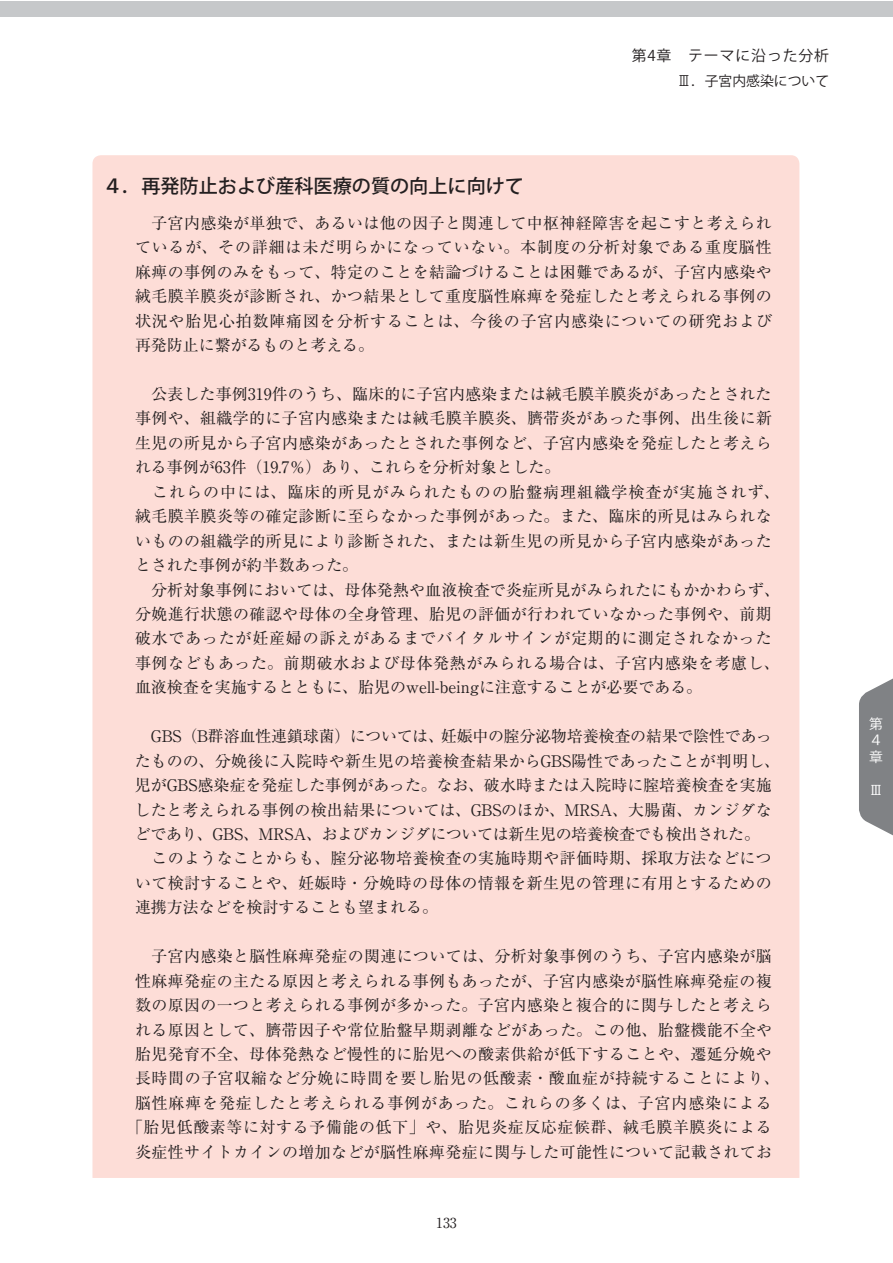
<style>
.page{position:relative;width:893px;height:1263px;background:#fff}
.page>*{position:absolute;margin:0;border:0;box-sizing:border-box;transform-origin:0 0}
.t1{font:19.2px "Koz Go Pro Medium 90 msp RKSJ H";color:#231f20}
.t2{font:15.9px/24.5px "Ryumin Pro Regular 90 msp RKSJ H";letter-spacing:.025em;color:#231f20;text-align:justify}
.t3{font:15.9px/24.5px "Ryumin Pro Regular 90 msp RKSJ H";letter-spacing:.005em;color:#231f20}
.t4{font:14.85px "Koz Go Pro Regular 90 msp RKSJ V";letter-spacing:.06em;color:#231f20}
.t5{font:13.8px "Koz Go Pro Regular 90 msp RKSJ V";color:#231f20}
.t6{font:13.8px "Ryumin Pro Regular 90 msp RKSJ H";color:#231f20}
.t7{font:13.8px/16.6px "Koz Go Pro Regular 90 msp RKSJ V";color:#fff;text-align:justify}
.t8{font:13.8px "Gothic BBB Pro Medium 90 msp RKSJ V";color:#fff}
.s1{font-family:"Shin Go Pro Light 90 msp RKSJ H"}
</style>
<div class="page">
<div style="left:92px;top:155px;width:707px;height:1023px;background:#fdddd7"></div>
<svg style="left:859px;top:679px;width:33px;height:156px"></svg>
<div style="left:0;top:1px;width:892px;height:16px;background:#c6c8ca"></div>
<p class="t4" style="left:632px;top:46px;width:199px">第4章　テーマに沿った分析</p>
<p class="t5" style="left:677px;top:72px;width:154px"><span class="s1">Ⅲ</span>．子宮内感染について</p>
<p class="t1" style="left:103px;top:174px;width:422px">４．再発防止および産科医療の質の向上に向けて</p>
<p class="t2" style="left:135px;top:210px;width:638px">　子宮内感染が単独で、あるいは他の因子と関連して中枢神経障害を起こすと考えられているが、その詳細は未だ明らかになっていない。本制度の分析対象である重度脳性麻痺の事例のみをもって、特定のことを結論づけることは困難であるが、子宮内感染や絨毛膜羊膜炎が診断され、かつ結果として重度脳性麻痺を発症したと考えられる事例の状況や胎児心拍数陣痛図を分析することは、今後の子宮内感染についての研究および再発防止に繋がるものと考える。</p>
<p class="t2" style="left:135px;top:381px;width:646px;text-align:left">　公表した事例319件のうち、臨床的に子宮内感染または絨毛膜羊膜炎があったとされた事例や、組織学的に子宮内感染または絨毛膜羊膜炎、臍帯炎があった事例、出生後に新生児の所見から子宮内感染があったとされた事例など、子宮内感染を発症したと考えられる事例が63件（19.7％）あり、これらを分析対象とした。<br>　これらの中には、臨床的所見がみられたものの胎盤病理組織学検査が実施されず、絨毛膜羊膜炎等の確定診断に至らなかった事例があった。また、臨床的所見はみられないものの組織学的所見により診断された、または新生児の所見から子宮内感染があったとされた事例が約半数あった。<br>　分析対象事例においては、母体発熱や血液検査で炎症所見がみられたにもかかわらず、分娩進行状態の確認や母体の全身管理、胎児の評価が行われていなかった事例や、前期破水であったが妊産婦の訴えがあるまでバイタルサインが定期的に測定されなかった事例などもあった。前期破水および母体発熱がみられる場合は、子宮内感染を考慮し、血液検査を実施するとともに、胎児のwell-beingに注意することが必要である。</p>
<p class="t3" style="left:135px;top:723px;width:647px">　GBS（B群溶血性連鎖球菌）については、妊娠中の腟分泌物培養検査の結果で陰性であったものの、分娩後に入院時や新生児の培養検査結果からGBS陽性であったことが判明し、児がGBS感染症を発症した事例があった。なお、破水時または入院時に腟培養検査を実施したと考えられる事例の検出結果については、GBSのほか、MRSA、大腸菌、カンジダなどであり、GBS、MRSA、およびカンジダについては新生児の培養検査でも検出された。<br>　このようなことからも、腟分泌物培養検査の実施時期や評価時期、採取方法などについて検討することや、妊娠時・分娩時の母体の情報を新生児の管理に有用とするための連携方法などを検討することも望まれる。</p>
<p class="t2" style="left:127px;top:943px;width:654px;text-align:center">　子宮内感染と脳性麻痺発症の関連については、分析対象事例のうち、子宮内感染が脳性麻痺発症の主たる原因と考えられる事例もあったが、子宮内感染が脳性麻痺発症の複数の原因の一つと考えられる事例が多かった。子宮内感染と複合的に関与したと考えられる原因として、臍帯因子や常位胎盤早期剥離などがあった。この他、胎盤機能不全や胎児発育不全、母体発熱など慢性的に胎児への酸素供給が低下することや、遷延分娩や長時間の子宮収縮など分娩に時間を要し胎児の低酸素・酸血症が持続することにより、脳性麻痺を発症したと考えられる事例があった。これらの多くは、子宮内感染による「胎児低酸素等に対する予備能の低下」や、胎児炎症反応症候群、絨毛膜羊膜炎による炎症性サイトカインの増加などが脳性麻痺発症に関与した可能性について記載されてお</p>
<p class="t6" style="left:436px;top:1212px;width:22px">133</p>
<p class="t7" style="left:869px;top:716px;width:15px">第４章</p>
<p class="t8" style="left:869px;top:779px;width:15px">Ⅲ</p>
</div>
